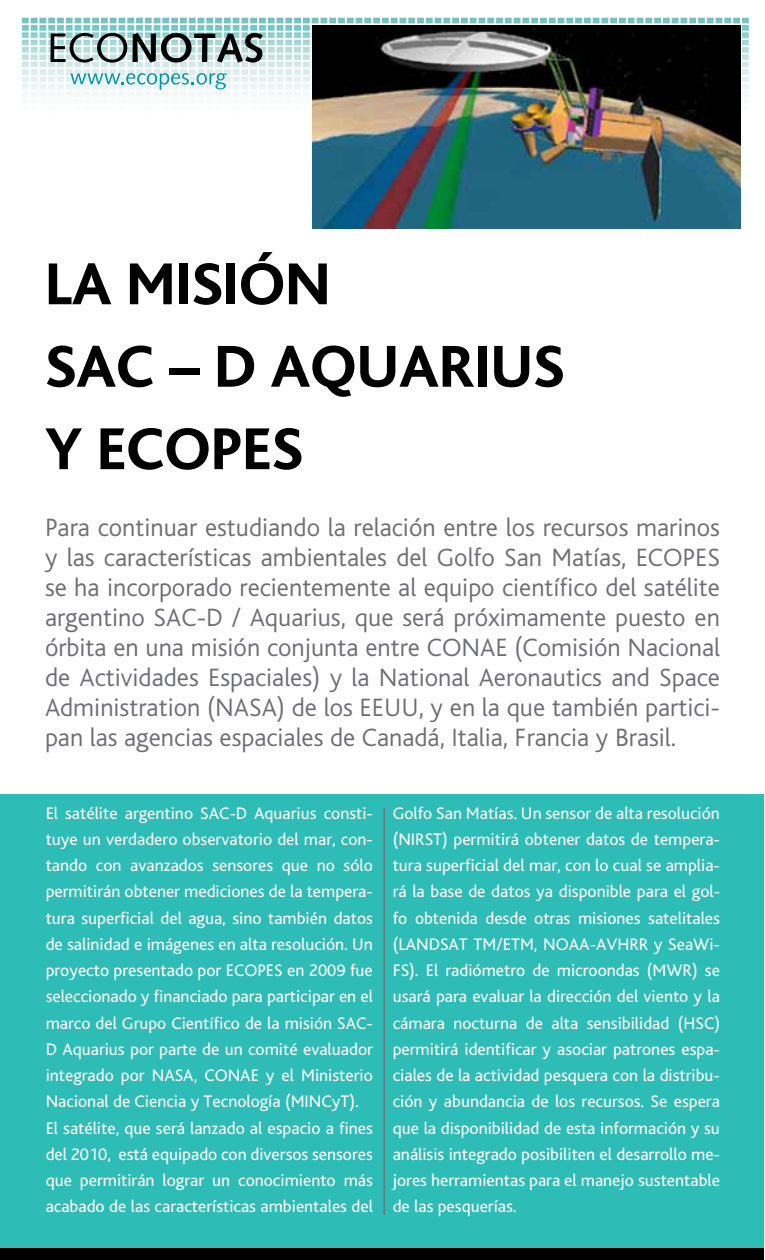
<style>
.page{position:relative;width:765px;height:1260px;background:#fff}
.page>*{position:absolute;margin:0;border:0;box-sizing:border-box;transform-origin:0 0}
.t1{font:800 61.88px/82.5px "Bliss";color:#000}
.t2{font:300 26.25px/30px "Bliss";color:#6d6e71;text-align:justify}
.t3{font:17.5px/26.2px "Bliss";color:#fff}
</style>
<div class="page">
<svg style="left:48px;top:18px;width:701px;height:5px;background:#92d0ce"></svg>
<svg style="left:50px;top:33px;width:77px;height:30px"></svg>
<svg style="left:133px;top:33px;width:130px;height:30px"></svg>
<svg style="left:71px;top:73px;width:155px;height:17px"></svg>
<div style="left:1px;top:1246px;width:763px;height:14px;background:#000"></div>
<div style="left:1px;top:794px;width:763px;height:454px;background:#2dbcb6"></div>
<img style="left:312px;top:26px;width:429px;height:203px">
<hr style="left:384px;top:808px;width:1px;height:407px;background:#6d6e71">
<h1 class="t1" style="left:45px;top:244px;width:521px">LA MISIÓN<br>SAC – D AQUARIUS<br>Y ECOPES</h1>
<p class="t2" style="left:45px;top:513px;width:677px">Para continuar estudiando la relación entre los recursos marinos y las características ambientales del Golfo San Matías, ECOPES se ha incorporado recientemente al equipo científico del satélite argentino SAC-D / Aquarius, que será próximamente puesto en órbita en una misión conjunta entre CONAE (Comisión Nacional de Actividades Espaciales) y la National Aeronautics and Space Administration (NASA) de los EEUU, y en la que también partici&shy;pan las agencias espaciales de Canadá, Italia, Francia y Brasil.</p>
<p class="t3" style="left:46px;top:800px;width:329px">El satélite argentino SAC-D Aquarius consti&shy;tuye un verdadero observatorio del mar, con&shy;tando con avanzados sensores que no sólo permitirán obtener mediciones de la tempera&shy;tura superficial del agua, sino también datos de salinidad e imágenes en alta resolución. Un proyecto presentado por ECOPES en 2009 fue seleccionado y financiado para participar en el marco del Grupo Científico de la misión SAC-D Aquarius por parte de un comité evaluador integrado por NASA, CONAE y el Ministerio Nacional de Ciencia y Tecnología (MINCyT).<br>El satélite, que será lanzado al espacio a fines del 2010, está equipado con diversos sensores que permitirán lograr un conocimiento más acabado de las características ambientales del</p>
<p class="t3" style="left:393px;top:800px;width:329px;text-align:justify">Golfo San Matías. Un sensor de alta resolución (NIRST) permitirá obtener datos de tempera&shy;tura superficial del mar, con lo cual se amplia&shy;rá la base de datos ya disponible para el gol&shy;fo obtenida desde otras misiones satelitales (LANDSAT TM/ETM, NOAA-AVHRR y SeaWi-FS). El radiómetro de microondas (MWR) se usará para evaluar la dirección del viento y la cámara nocturna de alta sensibilidad (HSC) permitirá identificar y asociar patrones espa&shy;ciales de la actividad pesquera con la distribu&shy;ción y abundancia de los recursos. Se espera que la disponibilidad de esta información y su análisis integrado posibiliten el desarrollo me&shy;jores herramientas para el manejo sustentable de las pesquerías.</p>
</div>
